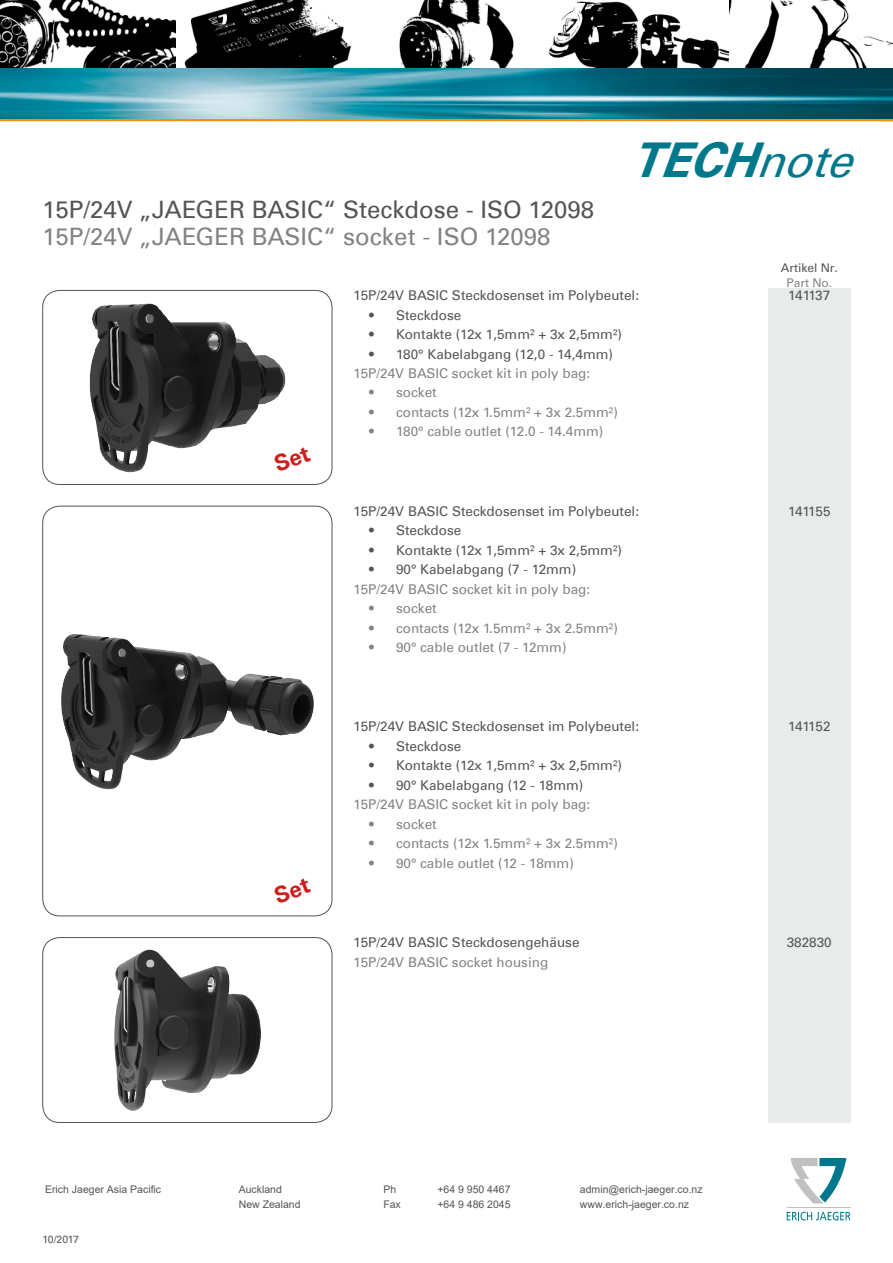
<style>
.page{position:relative;width:893px;height:1263px;background:#fff}
.page>*{position:absolute;margin:0;border:0;box-sizing:border-box;transform-origin:0 0}
.t1{font:italic 700 48px "Univers Com 65";color:#00788c}
.t2{font:24px "Univers Com 55 Roman";color:#535454}
.t3{font:24px "Univers Com 55 Roman";color:#818383}
.t4{font:13.5px "Univers Com 55 Roman";color:#535454}
.t5{font:13.5px "Univers Com 55 Roman";color:#818383}
.t6{font:12px "Univers Com 55 Roman";color:#535454}
.t7{font:12px "Univers Com 55 Roman";color:#818383}
.t8{font:10.5px/15px "Arial";color:#535454}
.t9{font:10.5px "Univers Com 55 Roman";letter-spacing:-.05em;color:#535454}
.s1{font-family:"Univers Com 55 Roman";font-weight:400;font-size:45px}
</style>
<div class="page">
<div style="left:768px;top:288px;width:82px;height:835px;background:#e9eaea"></div>
<img style="left:89px;top:303px;width:197px;height:170px">
<div style="left:43px;top:290px;width:289px;height:195px;border:1px solid #535454;border-radius:17px"></div>
<img style="left:114px;top:949px;width:147px;height:162px">
<div style="left:43px;top:937px;width:289px;height:186px;border:1px solid #535454;border-radius:17px"></div>
<img style="left:61px;top:634px;width:253px;height:156px">
<div style="left:43px;top:506px;width:289px;height:410px;border:1px solid #535454;border-radius:17px"></div>
<svg style="left:787px;top:1212px;width:63px;height:8px"></svg>
<hr style="left:787px;top:1207px;width:63px;height:1px;background:#bfc0c1">
<svg style="left:791px;top:1158px;width:55px;height:45px"></svg>
<hr style="left:0;top:118px;width:893px;height:3px;background:#f49200">
<img style="left:0;top:0;width:893px;height:118px">
<svg style="left:273px;top:446px;width:13px;height:26px"></svg>
<h2 class="t2" style="left:43px;top:195px;width:553px">15P/24V „JAEGER BASIC“ Steckdose - ISO 12098</h2>
<h2 class="t3" style="left:43px;top:222px;width:510px">15P/24V „JAEGER BASIC“ socket - ISO 12098</h2>
<h1 class="t1" style="left:631px;top:132px;width:241px">TECH<span class="s1">note</span></h1>
<p class="t6" style="left:781px;top:261px;width:59px">Artikel Nr.</p>
<p class="t7" style="left:786px;top:276px;width:47px">Part No.</p>
<p class="t4" style="left:353px;top:287px;width:287px">15P/24V BASIC Steckdosenset im Polybeutel:</p>
<p class="t4" style="left:369px;top:307px;width:94px">• Steckdose</p>
<p class="t4" style="left:369px;top:326px;width:255px">• Kontakte (12x 1,5mm² + 3x 2,5mm²)</p>
<p class="t4" style="left:369px;top:346px;width:246px">• 180° Kabelabgang (12,0 - 14,4mm)</p>
<p class="t5" style="left:353px;top:365px;width:238px">15P/24V BASIC socket kit in poly bag:</p>
<p class="t5" style="left:369px;top:385px;width:69px">• socket</p>
<p class="t5" style="left:369px;top:404px;width:250px">• contacts (12x 1.5mm² + 3x 2.5mm²)</p>
<p class="t5" style="left:369px;top:424px;width:236px">• 180° cable outlet (12.0 - 14.4mm)</p>
<p class="t4" style="left:353px;top:503px;width:287px">15P/24V BASIC Steckdosenset im Polybeutel:</p>
<p class="t4" style="left:369px;top:522px;width:94px">• Steckdose</p>
<p class="t4" style="left:369px;top:542px;width:255px">• Kontakte (12x 1,5mm² + 3x 2,5mm²)</p>
<p class="t4" style="left:369px;top:561px;width:209px">• 90° Kabelabgang (7 - 12mm)</p>
<p class="t5" style="left:353px;top:581px;width:238px">15P/24V BASIC socket kit in poly bag:</p>
<p class="t5" style="left:369px;top:600px;width:69px">• socket</p>
<p class="t5" style="left:369px;top:620px;width:250px">• contacts (12x 1.5mm² + 3x 2.5mm²)</p>
<p class="t5" style="left:369px;top:639px;width:199px">• 90° cable outlet (7 - 12mm)</p>
<p class="t4" style="left:353px;top:718px;width:287px">15P/24V BASIC Steckdosenset im Polybeutel:</p>
<p class="t4" style="left:369px;top:738px;width:94px">• Steckdose</p>
<p class="t4" style="left:369px;top:757px;width:255px">• Kontakte (12x 1,5mm² + 3x 2,5mm²)</p>
<p class="t4" style="left:369px;top:777px;width:216px">• 90° Kabelabgang (12 - 18mm)</p>
<p class="t5" style="left:353px;top:796px;width:238px">15P/24V BASIC socket kit in poly bag:</p>
<p class="t5" style="left:369px;top:816px;width:69px">• socket</p>
<p class="t5" style="left:369px;top:835px;width:250px">• contacts (12x 1.5mm² + 3x 2.5mm²)</p>
<p class="t5" style="left:369px;top:855px;width:206px">• 90° cable outlet (12 - 18mm)</p>
<p class="t4" style="left:353px;top:934px;width:228px">15P/24V BASIC Steckdosengehäuse</p>
<p class="t5" style="left:353px;top:954px;width:196px">15P/24V BASIC socket housing</p>
<p class="t4" style="left:788px;top:287px;width:44px">141137</p>
<p class="t4" style="left:788px;top:503px;width:44px">141155</p>
<p class="t4" style="left:788px;top:718px;width:44px">141152</p>
<p class="t4" style="left:787px;top:934px;width:47px">382830</p>
<p class="t8" style="left:45px;top:1181px;width:118px">Erich Jaeger Asia Pacific</p>
<p class="t8" style="left:383px;top:1181px;width:14px">Ph</p>
<p class="t8" style="left:437px;top:1181px;width:75px">+64 9 950 4467</p>
<p class="t8" style="left:383px;top:1196px;width:19px">Fax</p>
<p class="t8" style="left:437px;top:1196px;width:75px">+64 9 486 2045</p>
<p class="t8" style="left:239px;top:1181px;width:63px">Auckland<br>New Zealand</p>
<p class="t9" style="left:43px;top:1233px;width:38px">10/2017</p>
<p class="t8" style="left:580px;top:1181px;width:124px">admin@erich-jaeger.co.nz www.erich-jaeger.co.nz</p>
</div>
